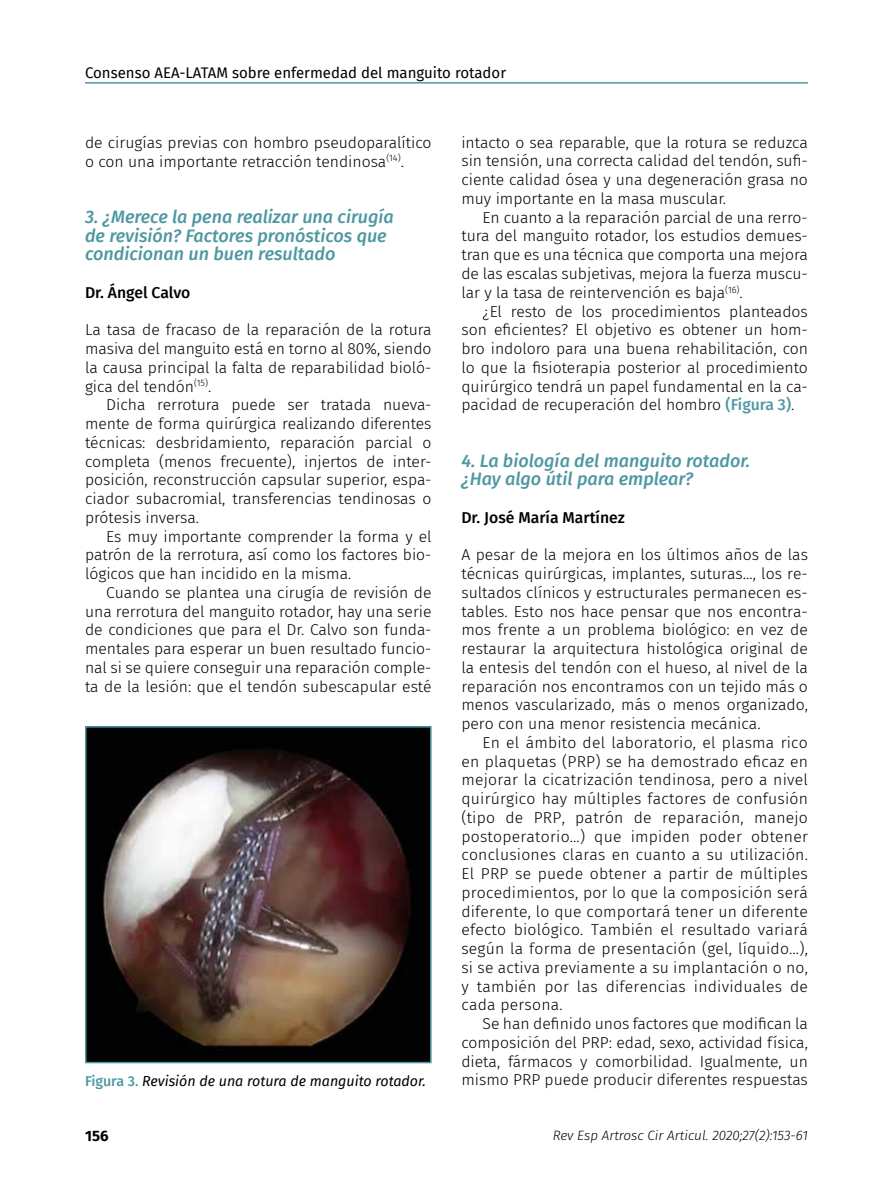
<style>
.page{position:relative;width:893px;height:1191px;background:#fff}
.page>*{position:absolute;margin:0;border:0;box-sizing:border-box;transform-origin:0 0}
.t1{font:italic 500 18px/18.8px "Fira Sans";color:#4e98a2}
.t2{font:300 15.75px/18.8px "Fira Sans";color:#000;text-align:justify}
.t3{font:500 15.75px "Fira Sans";color:#000}
.t4{font:15px "Fira Sans";color:#000}
.t5{font:700 15px "Fira Sans";color:#000}
.t6{font:italic 14.25px "Fira Sans";color:#000}
.t7{font:italic 300 13.5px "Fira Sans";color:#000}
.s1{font-weight:500;color:#4e98a2}
.s2{font-weight:500;font-style:normal;color:#4e98a2}
</style>
<div class="page">
<hr style="left:85px;top:82px;width:723px;height:2px;background:#4e98a2">
<img style="left:88px;top:729px;width:341px;height:331px">
<div style="left:85px;top:726px;width:347px;height:337px;border:2px solid #4e98a2"></div>
<p class="t4" style="left:85px;top:61px;width:423px">Consenso AEA-LATAM sobre enfermedad del manguito rotador</p>
<p class="t2" style="left:85px;top:133px;width:348px">de cirugías previas con hombro pseudoparalítico o con una importante retracción tendinosa<sup>(14)</sup>.</p>
<p class="t1" style="left:85px;top:206px;width:310px">3. ¿Merece la pena realizar una cirugía de revisión? Factores pronósticos que condicionan un buen resultado</p>
<p class="t3" style="left:85px;top:280px;width:107px">Dr. Ángel Calvo</p>
<p class="t2" style="left:85px;top:320px;width:348px">La tasa de fracaso de la reparación de la rotura masiva del manguito está en torno al 80%, siendo la causa principal la falta de reparabilidad bioló&shy;gica del tendón<sup>(15)</sup>.</p>
<p class="t2" style="left:85px;top:395px;width:348px;text-indent:21px">Dicha rerrotura puede ser tratada nueva&shy;mente de forma quirúrgica realizando diferentes técnicas: desbridamiento, reparación parcial o completa (menos frecuente), injertos de inter&shy;posición, reconstrucción capsular superior, espa&shy;ciador subacromial, transferencias tendinosas o prótesis inversa.</p>
<p class="t2" style="left:85px;top:526px;width:348px;text-indent:21px">Es muy importante comprender la forma y el patrón de la rerrotura, así como los factores bio&shy;lógicos que han incidido en la misma.</p>
<p class="t2" style="left:85px;top:583px;width:348px;text-indent:21px">Cuando se plantea una cirugía de revisión de una rerrotura del manguito rotador, hay una serie de condiciones que para el Dr. Calvo son funda&shy;mentales para esperar un buen resultado funcio&shy;nal si se quiere conseguir una reparación comple&shy;ta de la lesión: que el tendón subescapular esté</p>
<p class="t2" style="left:461px;top:133px;width:348px">intacto o sea reparable, que la rotura se reduzca sin tensión, una correcta calidad del tendón, sufi&shy;ciente calidad ósea y una degeneración grasa no muy importante en la masa muscular.</p>
<p class="t2" style="left:461px;top:208px;width:348px;text-indent:21px">En cuanto a la reparación parcial de una rerro&shy;tura del manguito rotador, los estudios demues&shy;tran que es una técnica que comporta una mejora de las escalas subjetivas, mejora la fuerza muscu&shy;lar y la tasa de reintervención es baja<sup>(16)</sup>.</p>
<p class="t2" style="left:461px;top:302px;width:348px;text-indent:21px">¿El resto de los procedimientos planteados son eficientes? El objetivo es obtener un hom&shy;bro indoloro para una buena rehabilitación, con lo que la fisioterapia posterior al procedimiento quirúrgico tendrá un papel fundamental en la ca&shy;pacidad de recuperación del hombro <span class="s1">(Figura 3)</span>.</p>
<p class="t1" style="left:461px;top:450px;width:290px">4. La biología del manguito rotador. ¿Hay algo útil para emplear?</p>
<p class="t3" style="left:461px;top:505px;width:165px">Dr. José María Martínez</p>
<p class="t2" style="left:461px;top:545px;width:348px">A pesar de la mejora en los últimos años de las técnicas quirúrgicas, implantes, suturas…, los re&shy;sultados clínicos y estructurales permanecen es&shy;tables. Esto nos hace pensar que nos encontra&shy;mos frente a un problema biológico: en vez de restaurar la arquitectura histológica original de la entesis del tendón con el hueso, al nivel de la reparación nos encontramos con un tejido más o menos vascularizado, más o menos organizado, pero con una menor resistencia mecánica.</p>
<p class="t2" style="left:461px;top:733px;width:348px;text-indent:21px">En el ámbito del laboratorio, el plasma rico en plaquetas (PRP) se ha demostrado eficaz en mejorar la cicatrización tendinosa, pero a nivel quirúrgico hay múltiples factores de confusión (tipo de PRP, patrón de reparación, manejo postoperatorio…) que impiden poder obtener conclusiones claras en cuanto a su utilización.<br>El PRP se puede obtener a partir de múltiples procedimientos, por lo que la composición será diferente, lo que comportará tener un diferente efecto biológico. También el resultado variará según la forma de presentación (gel, líquido…), si se activa previamente a su implantación o no, y también por las diferencias individuales de cada persona.</p>
<p class="t2" style="left:461px;top:1014px;width:348px;text-indent:21px">Se han definido unos factores que modifican la composición del PRP: edad, sexo, actividad física, dieta, fármacos y comorbilidad. Igualmente, un</p>
<p class="t6" style="left:85px;top:1070px;width:342px"><span class="s2">Figura 3.</span> Revisión de una rotura de manguito rotador.</p>
<p class="t2" style="left:461px;top:1070px;width:348px">mismo PRP puede producir diferentes respuestas</p>
<p class="t5" style="left:85px;top:1123px;width:25px">156</p>
<p class="t7" style="left:553px;top:1125px;width:257px">Rev Esp Artrosc Cir Articul. 2020;27(2):153-61</p>
</div>
